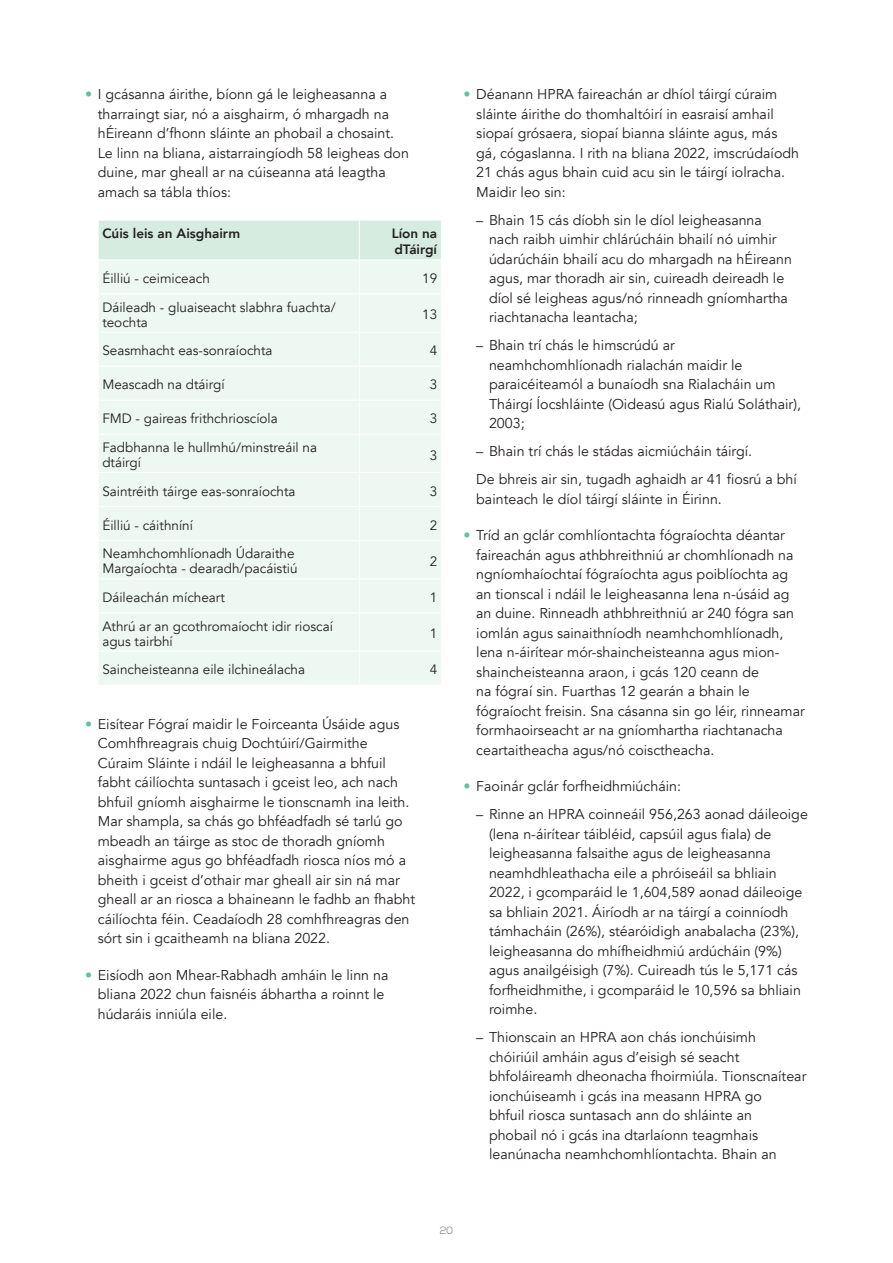
<style>
.page{position:relative;width:893px;height:1263px;background:#fff}
.page>*{position:absolute;margin:0;border:0;box-sizing:border-box;transform-origin:0 0}
._22_Bullet_std{font:14.25px/19.5px "Avenir";color:#231f20}
.sub_bullet{font:14.25px/19.5px "Avenir";color:#231f20}
.chart_text{font:13.5px/15px "Avenir";color:#231f20}
._00__2018_Body_Text{font:800 13.5px/16.5px "Avenir";color:#231f20}
._04_Page_Number{font:300 10.5px "Nexa";color:#6c6d70}
.s1{color:#61c29c}
</style>
<div class="page">
<div style="left:99px;top:221px;width:342px;height:39px;background:#d7ece1"></div>
<div style="left:99px;top:261px;width:342px;height:424px;background:#eef8f3"></div>
<hr style="left:359px;top:220px;width:1px;height:40px;background:#fff">
<hr style="left:359px;top:260px;width:1px;height:34px;background:#fff">
<hr style="left:98px;top:294px;width:261px;height:1px;background:#fff">
<hr style="left:359px;top:294px;width:83px;height:1px;background:#fff">
<hr style="left:359px;top:294px;width:1px;height:38px;background:#fff">
<hr style="left:98px;top:332px;width:261px;height:1px;background:#fff">
<hr style="left:359px;top:332px;width:83px;height:1px;background:#fff">
<hr style="left:359px;top:332px;width:1px;height:34px;background:#fff">
<hr style="left:98px;top:366px;width:261px;height:1px;background:#fff">
<hr style="left:359px;top:366px;width:83px;height:1px;background:#fff">
<hr style="left:359px;top:366px;width:1px;height:34px;background:#fff">
<hr style="left:98px;top:400px;width:261px;height:1px;background:#fff">
<hr style="left:359px;top:400px;width:83px;height:1px;background:#fff">
<hr style="left:359px;top:400px;width:1px;height:34px;background:#fff">
<hr style="left:98px;top:434px;width:261px;height:1px;background:#fff">
<hr style="left:359px;top:434px;width:83px;height:1px;background:#fff">
<hr style="left:359px;top:434px;width:1px;height:38px;background:#fff">
<hr style="left:98px;top:472px;width:261px;height:1px;background:#fff">
<hr style="left:359px;top:472px;width:83px;height:1px;background:#fff">
<hr style="left:359px;top:473px;width:1px;height:33px;background:#fff">
<hr style="left:98px;top:506px;width:261px;height:1px;background:#fff">
<hr style="left:359px;top:506px;width:83px;height:1px;background:#fff">
<hr style="left:359px;top:507px;width:1px;height:33px;background:#fff">
<hr style="left:98px;top:540px;width:261px;height:1px;background:#fff">
<hr style="left:359px;top:540px;width:83px;height:1px;background:#fff">
<hr style="left:359px;top:541px;width:1px;height:38px;background:#fff">
<hr style="left:98px;top:579px;width:261px;height:1px;background:#fff">
<hr style="left:359px;top:579px;width:83px;height:1px;background:#fff">
<hr style="left:359px;top:579px;width:1px;height:34px;background:#fff">
<hr style="left:98px;top:613px;width:261px;height:1px;background:#fff">
<hr style="left:359px;top:613px;width:83px;height:1px;background:#fff">
<hr style="left:359px;top:613px;width:1px;height:38px;background:#fff">
<hr style="left:98px;top:651px;width:261px;height:1px;background:#fff">
<hr style="left:359px;top:651px;width:83px;height:1px;background:#fff">
<hr style="left:359px;top:651px;width:1px;height:34px;background:#fff">
<p class="_22_Bullet_std" style="left:98px;top:85px;width:313px;text-indent:-13px"><span class="s1">•</span> I gcásanna áirithe, bíonn gá le leigheasanna a tharraingt siar, nó a aisghairm, ó mhargadh na hÉireann d’fhonn sláinte an phobail a chosaint.<br>Le linn na bliana, aistarraingíodh 58 leigheas don duine, mar gheall ar na cúiseanna atá leagtha amach sa tábla thíos:</p>
<p class="_00__2018_Body_Text" style="left:102px;top:225px;width:139px">Cúis leis an Aisghairm</p>
<p class="_00__2018_Body_Text" style="left:392px;top:225px;width:47px">Líon na dTáirgí</p>
<p class="chart_text" style="left:102px;top:271px;width:109px">Éilliú - ceimiceach</p>
<p class="chart_text" style="left:422px;top:271px;width:17px">19</p>
<p class="chart_text" style="left:102px;top:300px;width:235px">Dáileadh - gluaiseacht slabhra fuachta/ teochta</p>
<p class="chart_text" style="left:422px;top:307px;width:17px">13</p>
<p class="chart_text" style="left:102px;top:343px;width:172px">Seasmhacht eas-sonraíochta</p>
<p class="chart_text" style="left:430px;top:343px;width:9px">4</p>
<p class="chart_text" style="left:102px;top:377px;width:124px">Meascadh na dtáirgí</p>
<p class="chart_text" style="left:430px;top:377px;width:9px">3</p>
<p class="chart_text" style="left:102px;top:411px;width:177px">FMD - gaireas frithchrioscíola</p>
<p class="chart_text" style="left:430px;top:411px;width:9px">3</p>
<p class="chart_text" style="left:102px;top:440px;width:216px">Fadbhanna le hullmhú/minstreáil na dtáirgí</p>
<p class="chart_text" style="left:430px;top:448px;width:9px">3</p>
<p class="chart_text" style="left:102px;top:484px;width:195px">Saintréith táirge eas-sonraíochta</p>
<p class="chart_text" style="left:430px;top:484px;width:9px">3</p>
<p class="chart_text" style="left:102px;top:518px;width:92px">Éilliú - cáithníní</p>
<p class="chart_text" style="left:430px;top:518px;width:9px">2</p>
<p class="chart_text" style="left:102px;top:546px;width:197px">Neamhchomhlíonadh Údaraithe<br>Margaíochta - dearadh/pacáistiú</p>
<p class="chart_text" style="left:430px;top:554px;width:9px">2</p>
<p class="chart_text" style="left:102px;top:590px;width:124px">Dáileachán mícheart</p>
<p class="chart_text" style="left:430px;top:590px;width:9px">1</p>
<p class="chart_text" style="left:102px;top:619px;width:232px">Athrú ar an gcothromaíocht idir rioscaí agus tairbhí</p>
<p class="chart_text" style="left:430px;top:626px;width:9px">1</p>
<p class="chart_text" style="left:102px;top:662px;width:204px">Saincheisteanna eile ilchineálacha</p>
<p class="chart_text" style="left:430px;top:662px;width:9px">4</p>
<p class="_22_Bullet_std" style="left:98px;top:714px;width:319px;text-indent:-13px"><span class="s1">•</span> Eisítear Fógraí maidir le Foirceanta Úsáide agus Comhfhreagrais chuig Dochtúirí/Gairmithe Cúraim Sláinte i ndáil le leigheasanna a bhfuil fabht cáilíochta suntasach i gceist leo, ach nach bhfuil gníomh aisghairme le tionscnamh ina leith.<br>Mar shampla, sa chás go bhféadfadh sé tarlú go mbeadh an táirge as stoc de thoradh gníomh aisghairme agus go bhféadfadh riosca níos mó a bheith i gceist d’othair mar gheall air sin ná mar gheall ar an riosca a bhaineann le fadhb an fhabht cáilíochta féin. Ceadaíodh 28 comhfhreagras den sórt sin i gcaitheamh na bliana 2022.</p>
<p class="_22_Bullet_std" style="left:98px;top:965px;width:292px;text-indent:-13px"><span class="s1">•</span> Eisíodh aon Mhear-Rabhadh amháin le linn na bliana 2022 chun faisnéis ábhartha a roinnt le húdaráis inniúla eile.</p>
<p class="_22_Bullet_std" style="left:476px;top:85px;width:324px;text-indent:-13px"><span class="s1">•</span> Déanann HPRA faireachán ar dhíol táirgí cúraim sláinte áirithe do thomhaltóirí in easraisí amhail siopaí grósaera, siopaí bianna sláinte agus, más gá, cógaslanna. I rith na bliana 2022, imscrúdaíodh 21 chás agus bhain cuid acu sin le táirgí iolracha.<br>Maidir leo sin:</p>
<p class="sub_bullet" style="left:489px;top:210px;width:305px;text-indent:-13px">– Bhain 15 cás díobh sin le díol leigheasanna nach raibh uimhir chlárúcháin bhailí nó uimhir údarúcháin bhailí acu do mhargadh na hÉireann agus, mar thoradh air sin, cuireadh deireadh le díol sé leigheas agus/nó rinneadh gníomhartha riachtanacha leantacha;</p>
<p class="sub_bullet" style="left:489px;top:336px;width:314px;text-indent:-13px">– Bhain trí chás le himscrúdú ar neamhchomhlíonadh rialachán maidir le paraicéiteamól a bunaíodh sna Rialacháin um Tháirgí Íocshláinte (Oideasú agus Rialú Soláthair), 2003;</p>
<p class="sub_bullet" style="left:476px;top:442px;width:277px">– Bhain trí chás le stádas aicmiúcháin táirgí.</p>
<p class="_22_Bullet_std" style="left:476px;top:470px;width:322px">De bhreis air sin, tugadh aghaidh ar 41 fiosrú a bhí bainteach le díol táirgí sláinte in Éirinn.</p>
<p class="_22_Bullet_std" style="left:476px;top:526px;width:330px;text-indent:-13px"><span class="s1">•</span> Tríd an gclár comhlíontachta fógraíochta déantar faireachán agus athbhreithniú ar chomhlíonadh na ngníomhaíochtaí fógraíochta agus poiblíochta ag an tionscal i ndáil le leigheasanna lena n-úsáid ag an duine. Rinneadh athbhreithniú ar 240 fógra san iomlán agus sainaithníodh neamhchomhlíonadh, lena n-áirítear mór-shaincheisteanna agus mion&shy;shaincheisteanna araon, i gcás 120 ceann de<br>na fógraí sin. Fuarthas 12 gearán a bhain le fógraíocht freisin. Sna cásanna sin go léir, rinneamar formhaoirseacht ar na gníomhartha riachtanacha ceartaitheacha agus/nó coisctheacha.</p>
<p class="_22_Bullet_std" style="left:463px;top:777px;width:219px"><span class="s1">•</span> Faoinár gclár forfheidhmiúcháin:</p>
<p class="sub_bullet" style="left:489px;top:805px;width:320px;text-indent:-13px">– Rinne an HPRA coinneáil 956,263 aonad dáileoige (lena n-áirítear táibléid, capsúil agus fiala) de leigheasanna falsaithe agus de leigheasanna neamhdhleathacha eile a phróiseáil sa bhliain 2022, i gcomparáid le 1,604,589 aonad dáileoige sa bhliain 2021. Áiríodh ar na táirgí a coinníodh támhacháin (26%), stéaróidigh anabalacha (23%), leigheasanna do mhífheidhmiú ardúcháin (9%) agus anailgéisigh (7%). Cuireadh tús le 5,171 cás forfheidhmithe, i gcomparáid le 10,596 sa bhliain roimhe.</p>
<p class="sub_bullet" style="left:489px;top:1028px;width:319px;text-indent:-13px">– Thionscain an HPRA aon chás ionchúisimh chóiriúil amháin agus d’eisigh sé seacht bhfoláireamh dheonacha fhoirmiúla. Tionscnaítear ionchúiseamh i gcás ina measann HPRA go<br>bhfuil riosca suntasach ann do shláinte an<br>phobail nó i gcás ina dtarlaíonn teagmhais leanúnacha neamhchomhlíontachta. Bhain an</p>
<p class="_04_Page_Number" style="left:440px;top:1225px;width:15px">20</p>
</div>
